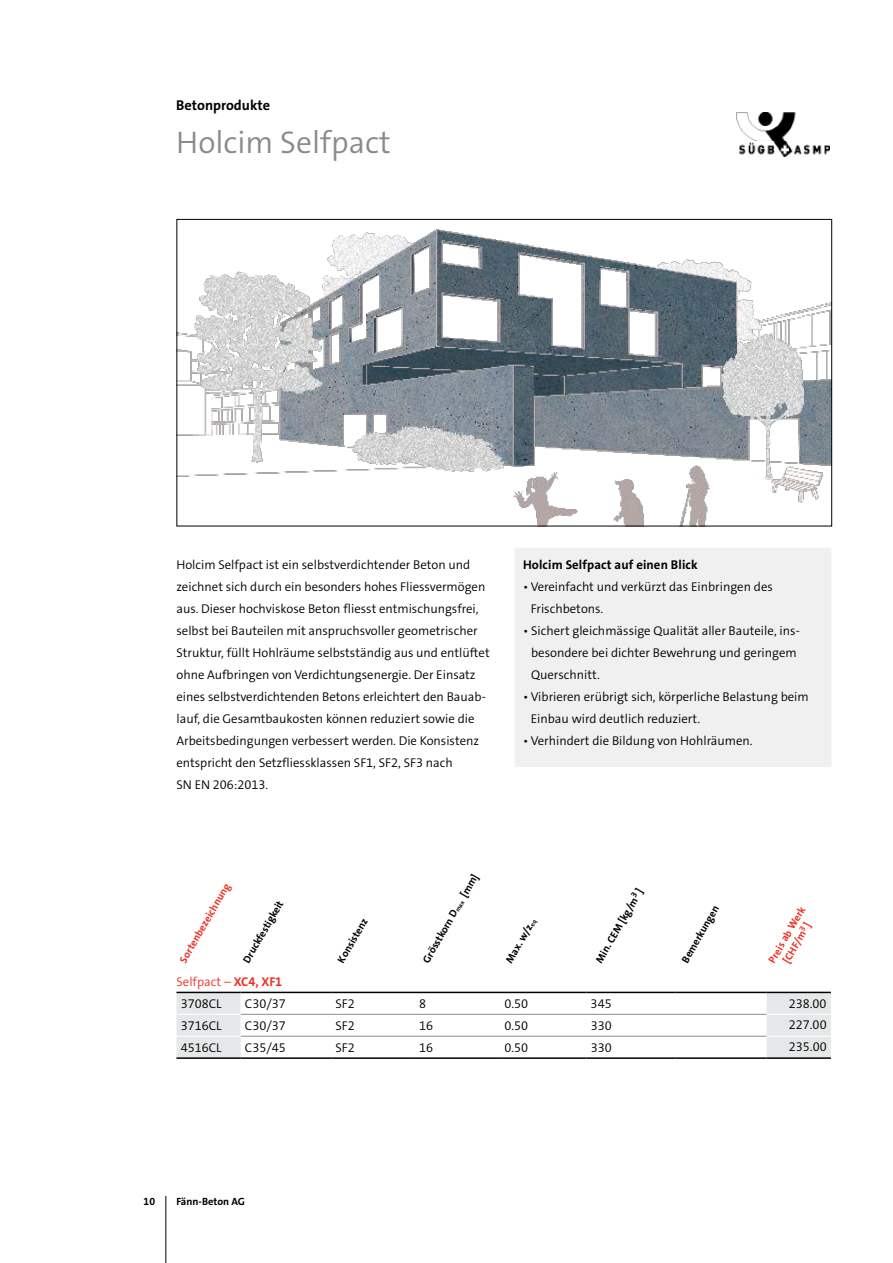
<style>
.page{position:relative;width:893px;height:1263px;background:#fff}
.page>*{position:absolute;margin:0;border:0;box-sizing:border-box;transform-origin:0 0}
.t1{font:31.5px "The Sans LP4 Se Lig";color:#888a8d}
.t2{font:14.25px "The Sans LP7 Bld";color:#000}
.t3{font:12.75px/21.9px "The Sans LP4 Se Lig";color:#000}
.t4{font:12.75px "The Sans LP7 Bld";letter-spacing:.01em;color:#000}
.t5{font:12.75px/22.8px "The Sans LP4 Se Lig";color:#ee3124}
.t6{font:10.5px "The Sans LP7 Bld";color:#000}
.t7{font:10.5px/12.6px "The Sans LP7 Bld";color:#ee3124;text-align:center}
.s1{font-size:6.15px}
.s2{font-family:"The Sans LP7 Bld"}
.s3{color:#000}
</style>
<div class="page">
<img style="left:736px;top:112px;width:93px;height:45px">
<img style="left:178px;top:229px;width:652px;height:295px">
<div style="left:515px;top:548px;width:316px;height:219px;background:#f0f0f1"></div>
<svg style="left:176px;top:993px;width:655px;height:64px"></svg>
<hr style="left:241px;top:1014px;width:90px;height:1px;background:#8b8e90">
<hr style="left:331px;top:1014px;width:84px;height:1px;background:#8b8e90">
<hr style="left:415px;top:1014px;width:85px;height:1px;background:#8b8e90">
<hr style="left:500px;top:1014px;width:86px;height:1px;background:#8b8e90">
<hr style="left:586px;top:1014px;width:90px;height:1px;background:#8b8e90">
<hr style="left:676px;top:1014px;width:91px;height:1px;background:#8b8e90">
<hr style="left:176px;top:1014px;width:65px;height:1px;background:#fff">
<hr style="left:241px;top:992px;width:90px;height:1px;background:#000">
<hr style="left:415px;top:992px;width:85px;height:1px;background:#000">
<hr style="left:500px;top:992px;width:86px;height:1px;background:#000">
<hr style="left:586px;top:992px;width:90px;height:1px;background:#000">
<hr style="left:676px;top:992px;width:91px;height:1px;background:#000">
<hr style="left:331px;top:992px;width:84px;height:1px;background:#000">
<hr style="left:241px;top:1036px;width:90px;height:1px;background:#8b8e90">
<hr style="left:331px;top:1036px;width:84px;height:1px;background:#8b8e90">
<hr style="left:415px;top:1036px;width:85px;height:1px;background:#8b8e90">
<hr style="left:500px;top:1036px;width:86px;height:1px;background:#8b8e90">
<hr style="left:586px;top:1036px;width:90px;height:1px;background:#8b8e90">
<hr style="left:676px;top:1036px;width:91px;height:1px;background:#8b8e90">
<hr style="left:767px;top:992px;width:64px;height:1px;background:#000">
<hr style="left:767px;top:1014px;width:64px;height:1px;background:#fff">
<hr style="left:767px;top:1036px;width:64px;height:1px;background:#fff">
<hr style="left:767px;top:1057px;width:64px;height:2px;background:#000">
<hr style="left:176px;top:1057px;width:65px;height:2px;background:#000">
<hr style="left:176px;top:992px;width:65px;height:1px;background:#000">
<hr style="left:176px;top:1036px;width:65px;height:1px;background:#fff">
<hr style="left:241px;top:1057px;width:90px;height:2px;background:#000">
<hr style="left:331px;top:1057px;width:84px;height:2px;background:#000">
<hr style="left:415px;top:1057px;width:85px;height:2px;background:#000">
<hr style="left:500px;top:1057px;width:86px;height:2px;background:#000">
<hr style="left:586px;top:1057px;width:90px;height:2px;background:#000">
<hr style="left:676px;top:1057px;width:91px;height:2px;background:#000">
<hr style="left:165px;top:1196px;width:1px;height:67px;background:#000">
<p class="t2" style="left:176px;top:96px;width:95px">Betonprodukte</p>
<h1 class="t1" style="left:176px;top:122px;width:216px">Holcim Selfpact</h1>
<p class="t3" style="left:176px;top:554px;width:315px">Holcim Selfpact ist ein selbstverdichtender Beton und zeichnet sich durch ein besonders hohes Fliessvermögen aus. Dieser hochviskose Beton fliesst entmischungsfrei, selbst bei Bauteilen mit anspruchsvoller geometrischer Struktur, füllt Hohlräume selbstständig aus und entlüftet ohne Aufbringen von Verdichtungsenergie. Der Einsatz eines selbstverdichtenden Betons erleichtert den Bauab&shy;lauf, die Gesamtbaukosten können reduziert sowie die Arbeitsbedingungen verbessert werden. Die Konsistenz entspricht den Setzfliessklassen SF1, SF2, SF3 nach<br>SN EN 206:2013.</p>
<p class="t4" style="left:523px;top:557px;width:176px">Holcim Selfpact auf einen Blick</p>
<p class="t3" style="left:531px;top:576px;width:244px;text-indent:-8px">• Vereinfacht und verkürzt das Einbringen des<br>Frischbetons.</p>
<p class="t3" style="left:531px;top:620px;width:270px;text-indent:-8px">• Sichert gleichmässige Qualität aller Bauteile, ins&shy;besondere bei dichter Bewehrung und geringem<br>Querschnitt.</p>
<p class="t3" style="left:531px;top:686px;width:279px;text-indent:-8px">• Vibrieren erübrigt sich, körperliche Belastung beim<br>Einbau wird deutlich reduziert.</p>
<p class="t3" style="left:523px;top:729px;width:231px">• Verhindert die Bildung von Hohlräumen.</p>
<p class="t7" style="left:177px;top:959px;width:92px;rotate:-60deg">Sortenbezeichnung</p>
<p class="t6" style="left:240px;top:958px;width:71px;rotate:-60deg">Druckfestigkeit</p>
<p class="t6" style="left:334px;top:958px;width:51px;rotate:-60deg">Konsistenz</p>
<p class="t6" style="left:420px;top:958px;width:102px;rotate:-60deg">Grösstkorn D<span class="s1">max</span> [mm]</p>
<p class="t6" style="left:503px;top:958px;width:51px;rotate:-60deg">Max. w/z<span class="s1">eq</span></p>
<p class="t6" style="left:592px;top:958px;width:85px;rotate:-60deg">Min. CEM [kg/m<sup>3</sup> ]</p>
<p class="t6" style="left:678px;top:958px;width:66px;rotate:-60deg">Bemerkungen</p>
<p class="t7" style="left:766px;top:959px;width:64px;rotate:-60deg">Preis ab Werk [CHF/m<sup>3</sup> ]</p>
<p class="t5" style="left:181px;top:970px;width:103px;text-indent:-4px">Selfpact – <span class="s2">XC4, XF1<br></span><span class="s3">3708CL</span></p>
<p class="t3" style="left:245px;top:993px;width:43px">C30/37</p>
<p class="t3" style="left:335px;top:993px;width:21px">SF2</p>
<p class="t3" style="left:419px;top:993px;width:9px">8</p>
<p class="t3" style="left:504px;top:993px;width:25px">0.50</p>
<p class="t3" style="left:591px;top:993px;width:23px">345</p>
<p class="t3" style="left:789px;top:992px;width:39px">238.00</p>
<p class="t3" style="left:181px;top:1015px;width:42px">3716CL</p>
<p class="t3" style="left:245px;top:1015px;width:43px">C30/37</p>
<p class="t3" style="left:335px;top:1015px;width:21px">SF2</p>
<p class="t3" style="left:419px;top:1015px;width:16px">16</p>
<p class="t3" style="left:504px;top:1015px;width:25px">0.50</p>
<p class="t3" style="left:591px;top:1015px;width:23px">330</p>
<p class="t3" style="left:789px;top:1014px;width:39px">227.00</p>
<p class="t3" style="left:181px;top:1036px;width:42px">4516CL</p>
<p class="t3" style="left:245px;top:1036px;width:43px">C35/45</p>
<p class="t3" style="left:336px;top:1036px;width:21px">SF2</p>
<p class="t3" style="left:419px;top:1036px;width:16px">16</p>
<p class="t3" style="left:504px;top:1036px;width:25px">0.50</p>
<p class="t3" style="left:591px;top:1036px;width:23px">330</p>
<p class="t3" style="left:789px;top:1036px;width:39px">235.00</p>
<p class="t6" style="left:144px;top:1194px;width:13px">10</p>
<p class="t6" style="left:176px;top:1194px;width:70px">Fänn-Beton AG</p>
</div>
